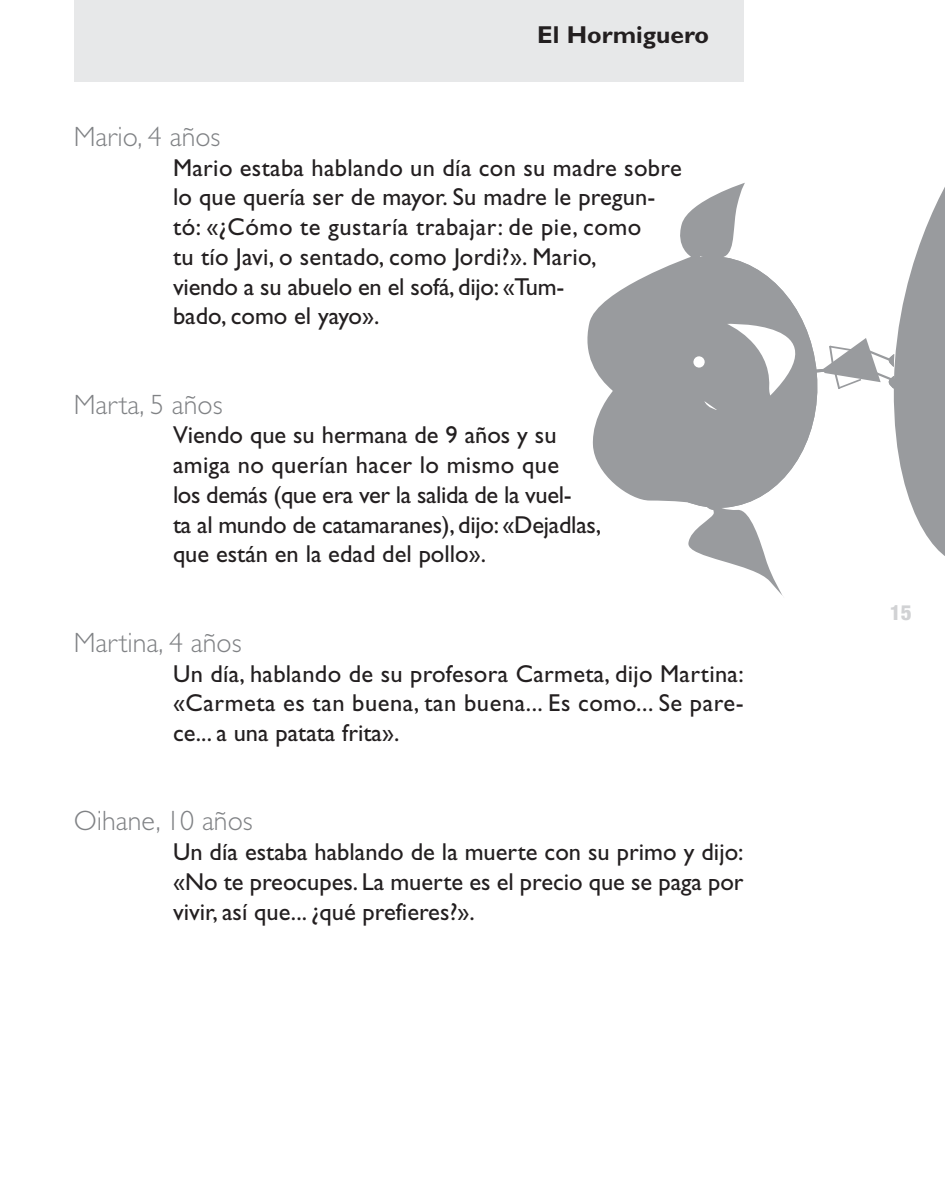
<style>
.page{position:relative;width:945px;height:1190px;background:#fff}
.page>*{position:absolute;margin:0;border:0;box-sizing:border-box;transform-origin:0 0}
.t1{font:300 28px "Gill Sans";color:#808285}
.t2{font:24.5px/29.8px "Gill Sans";color:#231f20}
.t3{font:700 24.5px "Gill Sans";color:#231f20}
.t4{font:800 condensed 21px "Helvetica Neue";color:#d1d2d4}
</style>
<div class="page">
<svg style="left:74px;top:0;width:871px;height:596px"></svg>
<p class="t3" style="left:537px;top:27px;width:173px">El Hormiguero</p>
<p class="t1" style="left:74px;top:127px;width:148px">Mario, 4 años</p>
<p class="t2" style="left:173px;top:155px;width:510px">Mario estaba hablando un día con su madre sobre lo que quería ser de mayor. Su madre le pregun&shy;tó: «¿Cómo te gustaría trabajar: de pie, como<br>tu tío Javi, o sentado, como Jordi?». Mario,<br>viendo a su abuelo en el sofá, dijo: «Tum-<br>bado, como el yayo».</p>
<p class="t1" style="left:74px;top:394px;width:150px">Marta, 5 años</p>
<p class="t2" style="left:173px;top:423px;width:429px">Viendo que su hermana de 9 años y su amiga no querían hacer lo mismo que<br>los demás (que era ver la salida de la vuel-<br>ta al mundo de catamaranes),dijo:«Dejadlas, que están en la edad del pollo».</p>
<p class="t1" style="left:74px;top:632px;width:169px">Martina, 4 años</p>
<p class="t2" style="left:173px;top:661px;width:572px;text-align:justify">Un día, hablando de su profesora Carmeta, dijo Martina: «Carmeta es tan buena, tan buena... Es como... Se pare&shy;ce... a una patata frita».</p>
<p class="t1" style="left:74px;top:811px;width:180px">Oihane, 10 años</p>
<p class="t2" style="left:173px;top:839px;width:572px;text-align:justify">Un día estaba hablando de la muerte con su primo y dijo: «No te preocupes. La muerte es el precio que se paga por vivir, así que... ¿qué prefieres?».</p>
<p class="t4" style="left:890px;top:605px;width:23px">15</p>
</div>
